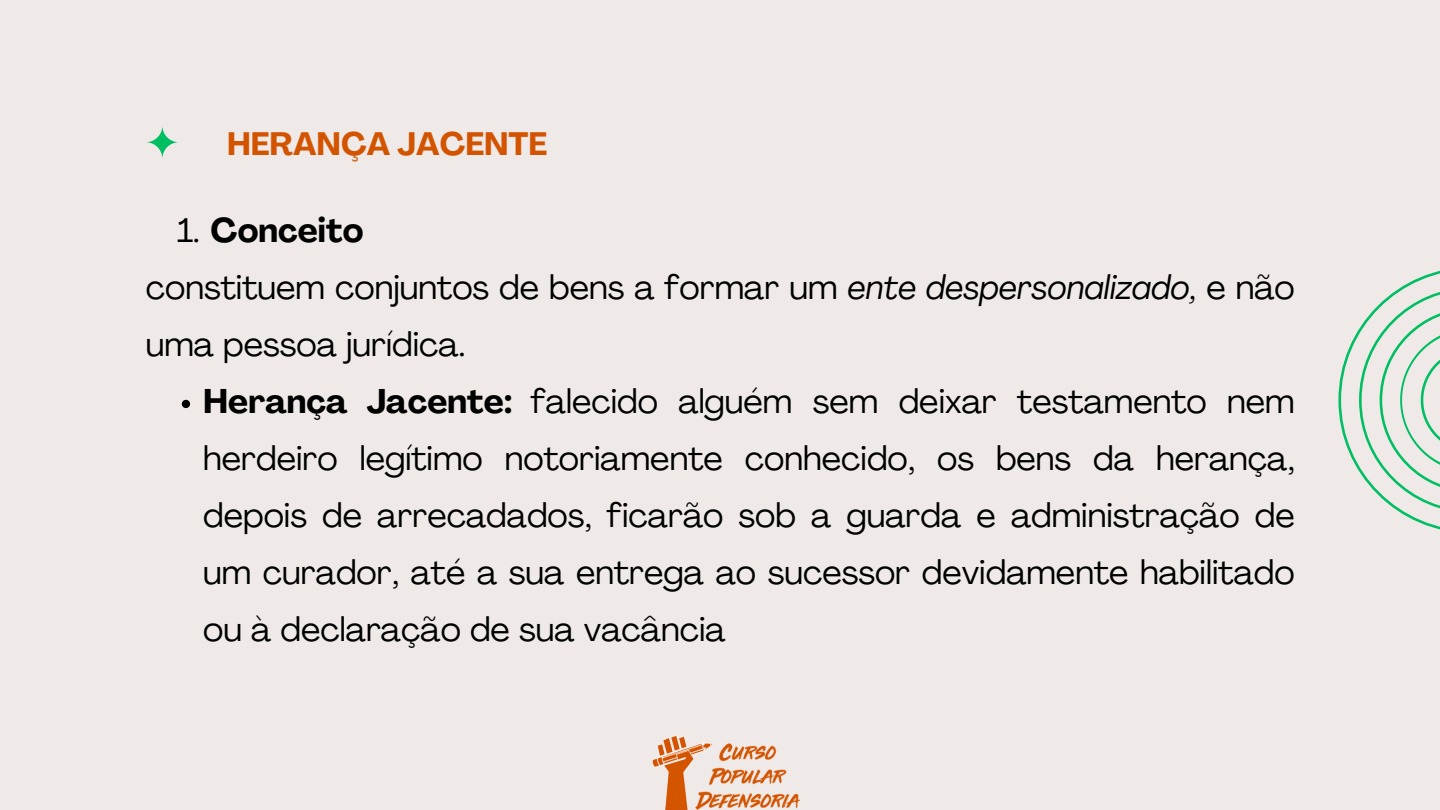
<style>
.page{position:relative;width:1440px;height:810px;background:#efeae7}
.page>*{position:absolute;margin:0;border:0;box-sizing:border-box;transform-origin:0 0}
.t1{font:33.8px/57px "Agrandir";color:#000}
.t2{font:700 33.8px "Agrandir";color:#000}
.t3{font:700 32px "Agrandir";color:#d35400}
.s1{font-weight:400}
.s2{font-style:italic}
.s3{font-weight:700}
</style>
<div class="page">
<svg style="left:146px;top:126px;width:33px;height:33px"></svg>
<svg style="left:1338px;top:270px;width:102px;height:260px"></svg>
<img style="left:653px;top:736px;width:147px;height:74px">
<svg style="left:182px;top:400px;width:8px;height:8px"></svg>
<p class="t3" style="left:227px;top:131px;width:322px">HERANÇA JACENTE</p>
<p class="t2" style="left:177px;top:216px;width:188px"><span class="s1">1.</span> Conceito</p>
<p class="t1" style="left:146px;top:262px;width:1150px">constituem conjuntos de bens a formar um <span class="s2">ente despersonalizado,</span> e não uma pessoa jurídica.</p>
<p class="t1" style="left:203px;top:376px;width:1093px;text-align:justify"><span class="s3">Herança Jacente:</span> falecido alguém sem deixar testamento nem herdeiro legítimo notoriamente conhecido, os bens da herança, depois de arrecadados, ficarão sob a guarda e administração de um curador, até a sua entrega ao sucessor devidamente habilitado ou à declaração de sua vacância</p>
</div>
